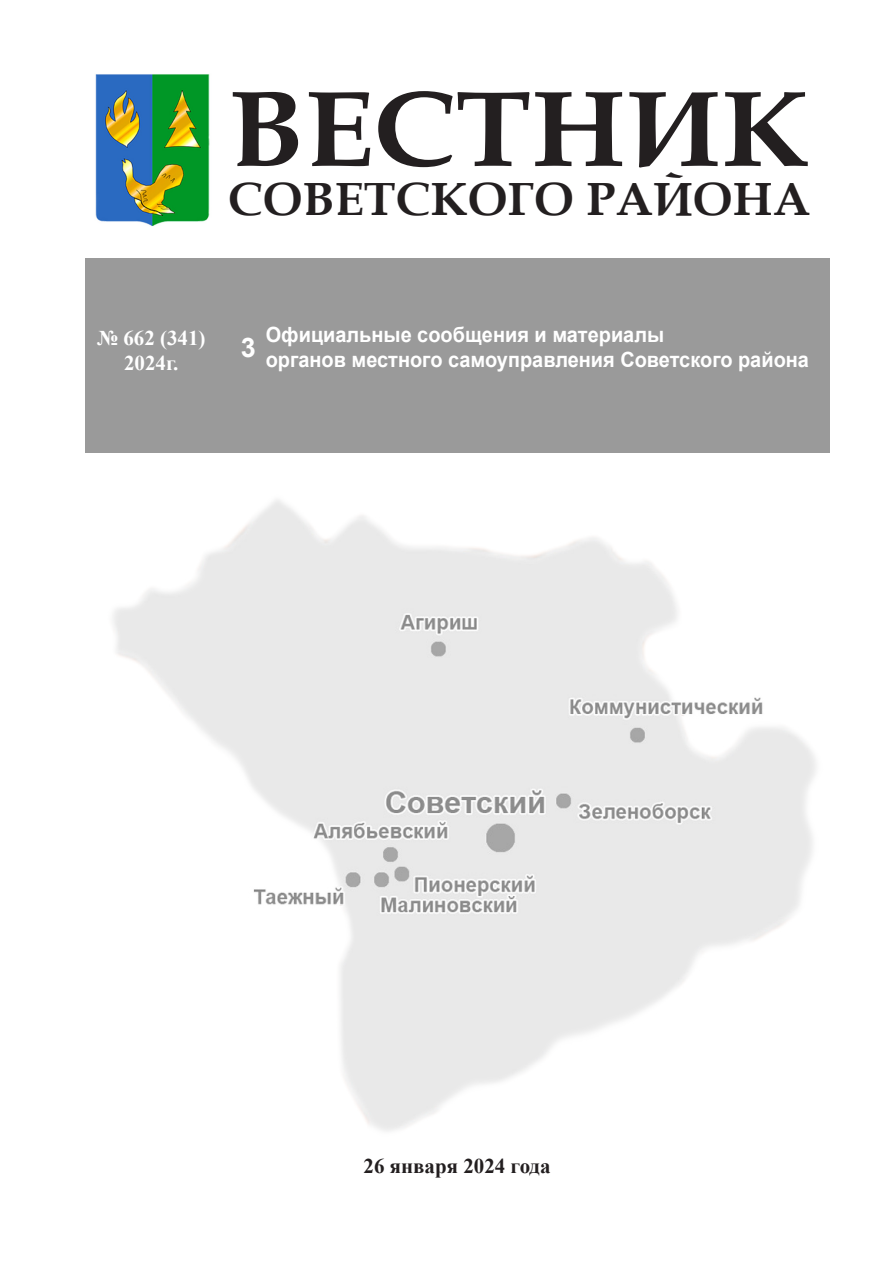
<style>
.page{position:relative;width:893px;height:1263px;background:#fff}
.page>*{position:absolute;margin:0;border:0;box-sizing:border-box;transform-origin:0 0}
.t1{font:700 108px "Book Antiqua";color:#231f20;scale:1.05 1}
.t2{font:700 46.5px "Book Antiqua";color:#231f20}
.t3{font:700 27px "Arial";color:#fff}
.t4{font:700 21px/25.2px "Arial";color:#fff;scale:.95 1}
.t5{font:700 21px "Times New Roman";color:#231f20}
.t6{font:700 21px/25.2px "Times New Roman";color:#fff;text-align:center}
</style>
<div class="page">
<div style="left:85px;top:258px;width:744px;height:195px;background:#9a9a9a"></div>
<img style="left:112px;top:500px;width:704px;height:631px">
<img style="left:95px;top:74px;width:115px;height:152px">
<h1 class="t1" style="left:229px;top:55px;width:554px">ВЕСТНИК</h1>
<h2 class="t2" style="left:228px;top:167px;width:583px">СОВЕТСКОГО РАЙОНА</h2>
<p class="t6" style="left:97px;top:325px;width:110px">№ 662 (341)<br>2024г.</p>
<p class="t3" style="left:241px;top:328px;width:17px">3</p>
<p class="t4" style="left:266px;top:322px;width:573px">Официальные сообщения и материалы<br>органов местного самоуправления Советского района</p>
<p class="t5" style="left:364px;top:1151px;width:189px">26 января 2024 года</p>
</div>
